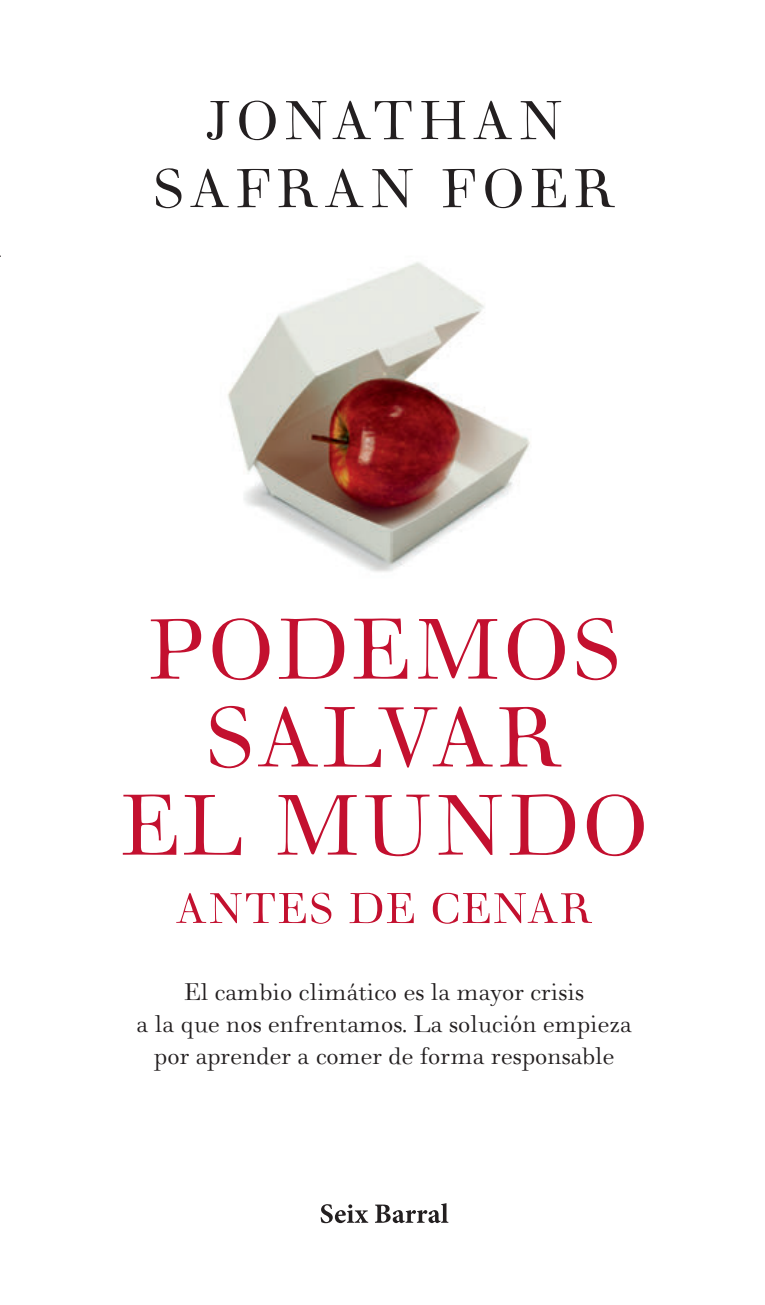
<style>
.page{position:relative;width:765px;height:1305px;background:#fff}
.page>*{position:absolute;margin:0;border:0;box-sizing:border-box;transform-origin:0 0}
.t1{font:100px/88px "Walbaum MT Std";letter-spacing:.04em;color:#c3102f;text-align:center}
.t2{font:64px/68px "Walbaum MT Std";letter-spacing:.1em;color:#231f20;text-align:center}
.t3{font:50px "Walbaum MT Std";letter-spacing:.04em;color:#c3102f}
.t4{font:28px/32px "Walbaum MT Std";color:#231f20;text-align:center}
</style>
<div class="page">
<svg style="left:320px;top:1203px;width:128px;height:20px"></svg>
<img style="left:227px;top:262px;width:303px;height:310px">
<h2 class="t2" style="left:153px;top:89px;width:464px">JONATHAN<br>SAFRAN FOER</h2>
<h1 class="t1" style="left:121px;top:608px;width:527px">PODEMOS<br>SALVAR<br>EL MUNDO</h1>
<h3 class="t3" style="left:176px;top:881px;width:418px">ANTES DE CENAR</h3>
<p class="t4" style="left:136px;top:977px;width:497px">El cambio climático es la mayor crisis<br>a la que nos enfrentamos. La solución empieza por aprender a comer de forma responsable</p>
</div>
